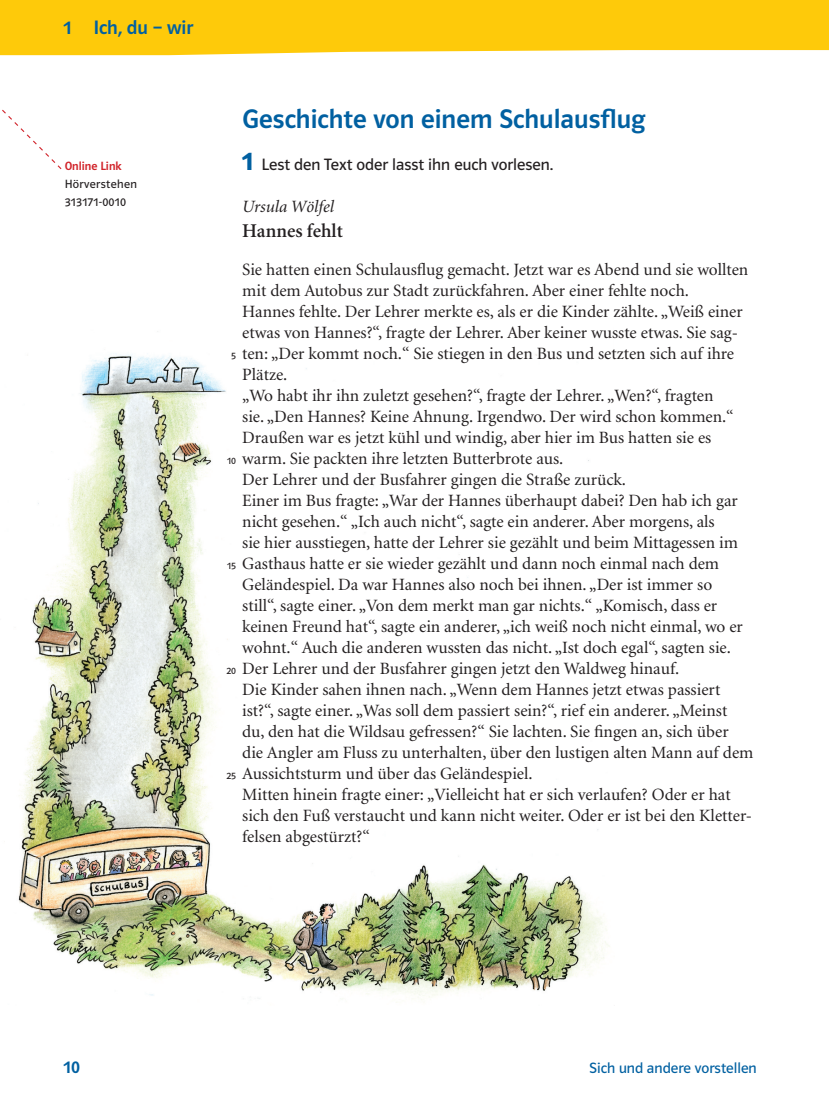
<style>
.page{position:relative;width:829px;height:1106px;background:#fff}
.page>*{position:absolute;margin:0;border:0;box-sizing:border-box;transform-origin:0 0}
.t1{font:27px "Polo ST11 K Krftg";color:#0160a1}
.t2{font:19.5px "Polo ST11 K Krftg";color:#0160a1}
.t3{font:600 19.5px "Minion";color:#231f20}
.t4{font:18px "Polo ST11 K Krftg";color:#0160a1}
.t5{font:17.25px/21px "Minion";color:#231f20}
.t6{font:italic 17.25px "Minion";color:#231f20}
.t7{font:16.5px "Polo ST11 K Buch";color:#231f20}
.t8{font:15px "Polo ST11 K Buch";color:#0160a1}
.t9{font:12px/18px "Polo ST11 K Buch";letter-spacing:.03em;color:#231f20}
.t10{font:12px "Polo ST11 K Krftg";color:#d1232a}
.t11{font:9.75px "Polo ST11 K Buch";color:#231f20}
.s1{font-family:"Polo ST11 K Hfett";font-size:27px;color:#0160a1}
</style>
<div class="page">
<div style="left:0;top:0;width:829px;height:55px;background:#feca0a"></div>
<img style="left:18px;top:331px;width:592px;height:672px">
<svg style="left:2px;top:109px;width:60px;height:61px"></svg>
<p class="t2" style="left:64px;top:17px;width:131px">1 Ich, du – wir</p>
<p class="t10" style="left:65px;top:159px;width:58px">Online Link</p>
<p class="t9" style="left:65px;top:175px;width:74px">Hörverstehen<br>313171-0010</p>
<h1 class="t1" style="left:242px;top:104px;width:405px">Geschichte von einem Schulausflug</h1>
<p class="t7" style="left:242px;top:155px;width:312px"><span class="s1">1</span> Lest den Text oder lasst ihn euch vorlesen.</p>
<p class="t6" style="left:242px;top:197px;width:93px">Ursula Wölfel</p>
<p class="t3" style="left:242px;top:221px;width:102px">Hannes fehlt</p>
<p class="t5" style="left:242px;top:259px;width:513px">Sie hatten einen Schulausflug gemacht. Jetzt war es Abend und sie wollten mit dem Autobus zur Stadt zurückfahren. Aber einer fehlte noch.<br>Hannes fehlte. Der Lehrer merkte es, als er die Kinder zählte. „Weiß einer etwas von Hannes?“, fragte der Lehrer. Aber keiner wusste etwas. Sie sag&shy;ten: „Der kommt noch.“ Sie stiegen in den Bus und setzten sich auf ihre Plätze.<br>„Wo habt ihr ihn zuletzt gesehen?“, fragte der Lehrer. „Wen?“, fragten<br>sie. „Den Hannes? Keine Ahnung. Irgendwo. Der wird schon kommen.“ Draußen war es jetzt kühl und windig, aber hier im Bus hatten sie es warm. Sie packten ihre letzten Butterbrote aus.<br>Der Lehrer und der Busfahrer gingen die Straße zurück.<br>Einer im Bus fragte: „War der Hannes überhaupt dabei? Den hab ich gar nicht gesehen.“ „Ich auch nicht“, sagte ein anderer. Aber morgens, als<br>sie hier ausstiegen, hatte der Lehrer sie gezählt und beim Mittagessen im Gasthaus hatte er sie wieder gezählt und dann noch einmal nach dem Geländespiel. Da war Hannes also noch bei ihnen. „Der ist immer so<br>still“, sagte einer. „Von dem merkt man gar nichts.“ „Komisch, dass er keinen Freund hat“, sagte ein anderer, „ich weiß noch nicht einmal, wo er wohnt.“ Auch die anderen wussten das nicht. „Ist doch egal“, sagten sie.<br>Der Lehrer und der Busfahrer gingen jetzt den Waldweg hinauf.<br>Die Kinder sahen ihnen nach. „Wenn dem Hannes jetzt etwas passiert ist?“, sagte einer. „Was soll dem passiert sein?“, rief ein anderer. „Meinst du, den hat die Wildsau gefressen?“ Sie lachten. Sie fingen an, sich über die Angler am Fluss zu unterhalten, über den lustigen alten Mann auf dem Aussichtsturm und über das Geländespiel.<br>Mitten hinein fragte einer: „Vielleicht hat er sich verlaufen? Oder er hat sich den Fuß verstaucht und kann nicht weiter. Oder er ist bei den Kletter&shy;felsen abgestürzt?“</p>
<p class="t11" style="left:231px;top:350px;width:6px">5</p>
<p class="t11" style="left:227px;top:455px;width:10px">10</p>
<p class="t11" style="left:227px;top:560px;width:10px">15</p>
<p class="t11" style="left:226px;top:665px;width:11px">20</p>
<p class="t11" style="left:226px;top:770px;width:11px">25</p>
<p class="t4" style="left:64px;top:1057px;width:18px">10</p>
<p class="t8" style="left:589px;top:1059px;width:169px">Sich und andere vorstellen</p>
</div>
